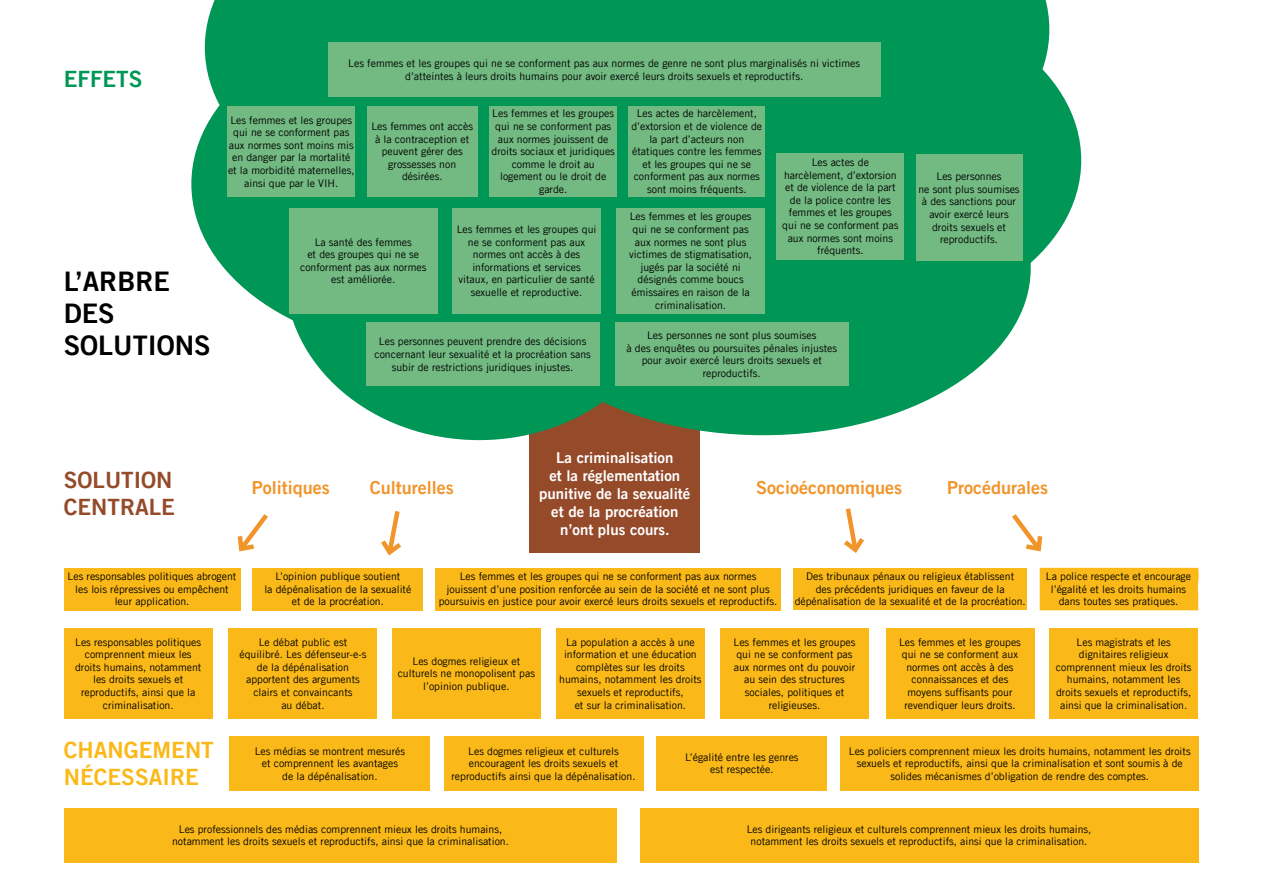
<style>
.page{position:relative;width:1263px;height:893px;background:#fff}
.page>*{position:absolute;margin:0;border:0;box-sizing:border-box;transform-origin:0 0}
.t1{font:27px/32.4px "Amnesty Trade Gothic Bd 2";color:#000}
.t2{font:22.5px/27px "Amnesty Trade Gothic Bd 2";color:#fab918}
.t3{font:22.5px/27px "Amnesty Trade Gothic Bd 2";color:#954a2a}
.t4{font:22.5px "Amnesty Trade Gothic Bd 2";color:#009655}
.t5{font:18px "Amnesty Trade Gothic Bd 2";color:#f1952b}
.t6{font:15px/18px "Amnesty Trade Gothic Bd 2";color:#fff;text-align:center}
.t7{font:10.5px/12.6px "Amnesty Trade Gothic";color:#000;text-align:center}
</style>
<div class="page">
<div style="left:529px;top:396px;width:170px;height:157px;background:#954a2a"></div>
<div style="left:191px;top:17px;width:480px;height:334px;background:#009655;border-radius:50%"></div>
<div style="left:285px;top:106px;width:388px;height:334px;background:#009655;border-radius:50%"></div>
<div style="left:64px;top:568px;width:176px;height:42px;background:#fab918"></div>
<div style="left:230px;top:736px;width:200px;height:54px;background:#fab918"></div>
<div style="left:64px;top:628px;width:149px;height:90px;background:#fab918"></div>
<div style="left:229px;top:628px;width:148px;height:90px;background:#fab918"></div>
<div style="left:392px;top:628px;width:149px;height:90px;background:#fab918"></div>
<div style="left:556px;top:628px;width:149px;height:90px;background:#fab918"></div>
<div style="left:720px;top:628px;width:149px;height:90px;background:#fab918"></div>
<div style="left:885px;top:628px;width:149px;height:90px;background:#fab918"></div>
<div style="left:1049px;top:628px;width:149px;height:90px;background:#fab918"></div>
<div style="left:253px;top:568px;width:170px;height:42px;background:#fab918"></div>
<div style="left:444px;top:736px;width:199px;height:54px;background:#fab918"></div>
<div style="left:64px;top:808px;width:553px;height:54px;background:#fab918"></div>
<div style="left:435px;top:568px;width:346px;height:42px;background:#fab918"></div>
<div style="left:657px;top:736px;width:170px;height:54px;background:#fab918"></div>
<div style="left:640px;top:808px;width:558px;height:54px;background:#fab918"></div>
<div style="left:793px;top:568px;width:234px;height:42px;background:#fab918"></div>
<div style="left:840px;top:736px;width:359px;height:54px;background:#fab918"></div>
<div style="left:1040px;top:568px;width:159px;height:42px;background:#fab918"></div>
<div style="left:495px;top:101px;width:536px;height:334px;background:#009655;border-radius:50%"></div>
<svg style="left:729px;top:22px;width:352px;height:305px"></svg>
<div style="left:684px;top:0;width:365px;height:196px;background:#009655"></div>
<div style="left:205px;top:0;width:479px;height:197px;background:#009655"></div>
<div style="left:327px;top:25px;width:479px;height:333px;background:#009655;border-radius:50%"></div>
<div style="left:366px;top:322px;width:234px;height:64px;background:#72ba82"></div>
<div style="left:615px;top:322px;width:234px;height:64px;background:#72ba82"></div>
<div style="left:289px;top:208px;width:149px;height:105px;background:#72ba82"></div>
<div style="left:227px;top:106px;width:128px;height:90px;background:#72ba82"></div>
<div style="left:452px;top:208px;width:149px;height:105px;background:#72ba82"></div>
<div style="left:367px;top:106px;width:111px;height:90px;background:#72ba82"></div>
<div style="left:616px;top:208px;width:149px;height:105px;background:#72ba82"></div>
<div style="left:489px;top:106px;width:128px;height:90px;background:#72ba82"></div>
<div style="left:776px;top:153px;width:128px;height:106px;background:#72ba82"></div>
<div style="left:629px;top:106px;width:136px;height:90px;background:#72ba82"></div>
<div style="left:916px;top:155px;width:106px;height:106px;background:#72ba82"></div>
<div style="left:328px;top:43px;width:552px;height:54px;background:#72ba82"></div>
<svg style="left:844px;top:508px;width:20px;height:45px"></svg>
<svg style="left:237px;top:514px;width:31px;height:38px"></svg>
<svg style="left:1012px;top:514px;width:31px;height:38px"></svg>
<svg style="left:381px;top:511px;width:20px;height:45px"></svg>
<h2 class="t4" style="left:64px;top:65px;width:80px">EFFETS</h2>
<h1 class="t1" style="left:64px;top:264px;width:149px">L’ARBRE<br>DES<br>SOLUTIONS</h1>
<p class="t7" style="left:348px;top:57px;width:513px">Les femmes et les groupes qui ne se conforment pas aux normes de genre ne sont plus marginalisés ni victimes d’atteintes à leurs droits humains pour avoir exercé leurs droits sexuels et reproductifs.</p>
<p class="t7" style="left:228px;top:113px;width:128px">Les femmes et les groupes qui ne se conforment pas aux normes sont moins mis en danger par la mortalité et la morbidité maternelles, ainsi que par le VIH.</p>
<p class="t7" style="left:371px;top:120px;width:103px">Les femmes ont accès à la contraception et peuvent gérer des grossesses non désirées.</p>
<p class="t7" style="left:491px;top:107px;width:125px">Les femmes et les groupes qui ne se conforment pas aux normes jouissent de droits sociaux et juridiques comme le droit au logement ou le droit de garde.</p>
<p class="t7" style="left:300px;top:235px;width:128px">La santé des femmes<br>et des groupes qui ne se conforment pas aux normes est améliorée.</p>
<p class="t7" style="left:457px;top:223px;width:141px">Les femmes et les groupes qui ne se conforment pas aux normes ont accès à des informations et services vitaux, en particulier de santé sexuelle et reproductive.</p>
<p class="t7" style="left:631px;top:107px;width:132px">Les actes de harcèlement, d’extorsion et de violence de la part d’acteurs non étatiques contre les femmes et les groupes qui ne se conforment pas aux normes sont moins fréquents.</p>
<p class="t7" style="left:629px;top:210px;width:124px">Les femmes et les groupes qui ne se conforment pas aux normes ne sont plus victimes de stigmatisation, jugés par la société ni désignés comme boucs émissaires en raison de la criminalisation.</p>
<p class="t7" style="left:782px;top:156px;width:118px">Les actes de harcèlement, d’extorsion et de violence de la part de la police contre les femmes et les groupes qui ne se conforment pas aux normes sont moins fréquents.</p>
<p class="t7" style="left:374px;top:335px;width:218px">Les personnes peuvent prendre des décisions concernant leur sexualité et la procréation sans subir de restrictions juridiques injustes.</p>
<p class="t7" style="left:626px;top:329px;width:212px">Les personnes ne sont plus soumises<br>à des enquêtes ou poursuites pénales injustes pour avoir exercé leurs droits sexuels et reproductifs.</p>
<p class="t7" style="left:918px;top:170px;width:103px">Les personnes<br>ne sont plus soumises à des sanctions pour avoir exercé leurs droits sexuels et reproductifs.</p>
<h2 class="t3" style="left:64px;top:466px;width:113px">SOLUTION<br>CENTRALE</h2>
<h3 class="t6" style="left:539px;top:448px;width:153px">La criminalisation<br>et la réglementation punitive de la sexualité et de la procréation n’ont plus cours.</h3>
<h3 class="t5" style="left:252px;top:476px;width:80px">Politiques</h3>
<h3 class="t5" style="left:370px;top:476px;width:86px">Culturelles</h3>
<h3 class="t5" style="left:756px;top:476px;width:148px">Socioéconomiques</h3>
<h3 class="t5" style="left:947px;top:476px;width:102px">Procédurales</h3>
<p class="t7" style="left:68px;top:570px;width:170px">Les responsables politiques abrogent les lois répressives ou empêchent leur application.</p>
<p class="t7" style="left:264px;top:570px;width:148px">L’opinion publique soutient<br>la dépénalisation de la sexualité et de la procréation.</p>
<p class="t7" style="left:439px;top:570px;width:340px">Les femmes et les groupes qui ne se conforment pas aux normes jouissent d’une position renforcée au sein de la société et ne sont plus poursuivis en justice pour avoir exercé leurs droits sexuels et reproductifs.</p>
<p class="t7" style="left:795px;top:570px;width:232px">Des tribunaux pénaux ou religieux établissent<br>des précédents juridiques en faveur de la dépénalisation de la sexualité et de la procréation.</p>
<p class="t7" style="left:1046px;top:570px;width:147px">La police respecte et encourage l’égalité et les droits humains dans toutes ses pratiques.</p>
<p class="t7" style="left:75px;top:635px;width:128px">Les responsables politiques comprennent mieux les droits humains, notamment les droits sexuels et reproductifs, ainsi que la criminalisation.</p>
<p class="t7" style="left:239px;top:635px;width:129px">Le débat public est équilibré. Les défenseur-e-s de la dépénalisation apportent des arguments clairs et convaincants<br>au débat.</p>
<p class="t7" style="left:398px;top:654px;width:139px">Les dogmes religieux et culturels ne monopolisent pas l’opinion publique.</p>
<p class="t7" style="left:559px;top:635px;width:144px">La population a accès à une information et une éducation complètes sur les droits humains, notamment les droits sexuels et reproductifs,<br>et sur la criminalisation.</p>
<p class="t7" style="left:733px;top:635px;width:123px">Les femmes et les groupes qui ne se conforment pas aux normes ont du pouvoir au sein des structures sociales, politiques et religieuses.</p>
<p class="t7" style="left:899px;top:635px;width:123px">Les femmes et les groupes qui ne se conforment aux normes ont accès à des connaissances et des moyens suffisants pour revendiquer leurs droits.</p>
<p class="t7" style="left:1056px;top:635px;width:137px">Les magistrats et les dignitaires religieux comprennent mieux les droits humains, notamment les droits sexuels et reproductifs, ainsi que la criminalisation.</p>
<h2 class="t2" style="left:64px;top:736px;width:151px">CHANGEMENT<br>NÉCESSAIRE</h2>
<p class="t7" style="left:255px;top:744px;width:152px">Les médias se montrent mesurés et comprennent les avantages<br>de la dépénalisation.</p>
<p class="t7" style="left:451px;top:744px;width:186px">Les dogmes religieux et culturels encouragent les droits sexuels et reproductifs ainsi que la dépénalisation.</p>
<p class="t7" style="left:685px;top:751px;width:115px">L’égalité entre les genres est respectée.</p>
<p class="t7" style="left:849px;top:744px;width:343px">Les policiers comprennent mieux les droits humains, notamment les droits sexuels et reproductifs, ainsi que la criminalisation et sont soumis à de solides mécanismes d’obligation de rendre des comptes.</p>
<p class="t7" style="left:172px;top:823px;width:338px">Les professionnels des médias comprennent mieux les droits humains, notamment les droits sexuels et reproductifs, ainsi que la criminalisation.</p>
<p class="t7" style="left:747px;top:823px;width:346px">Les dirigeants religieux et culturels comprennent mieux les droits humains, notamment les droits sexuels et reproductifs, ainsi que la criminalisation.</p>
</div>
